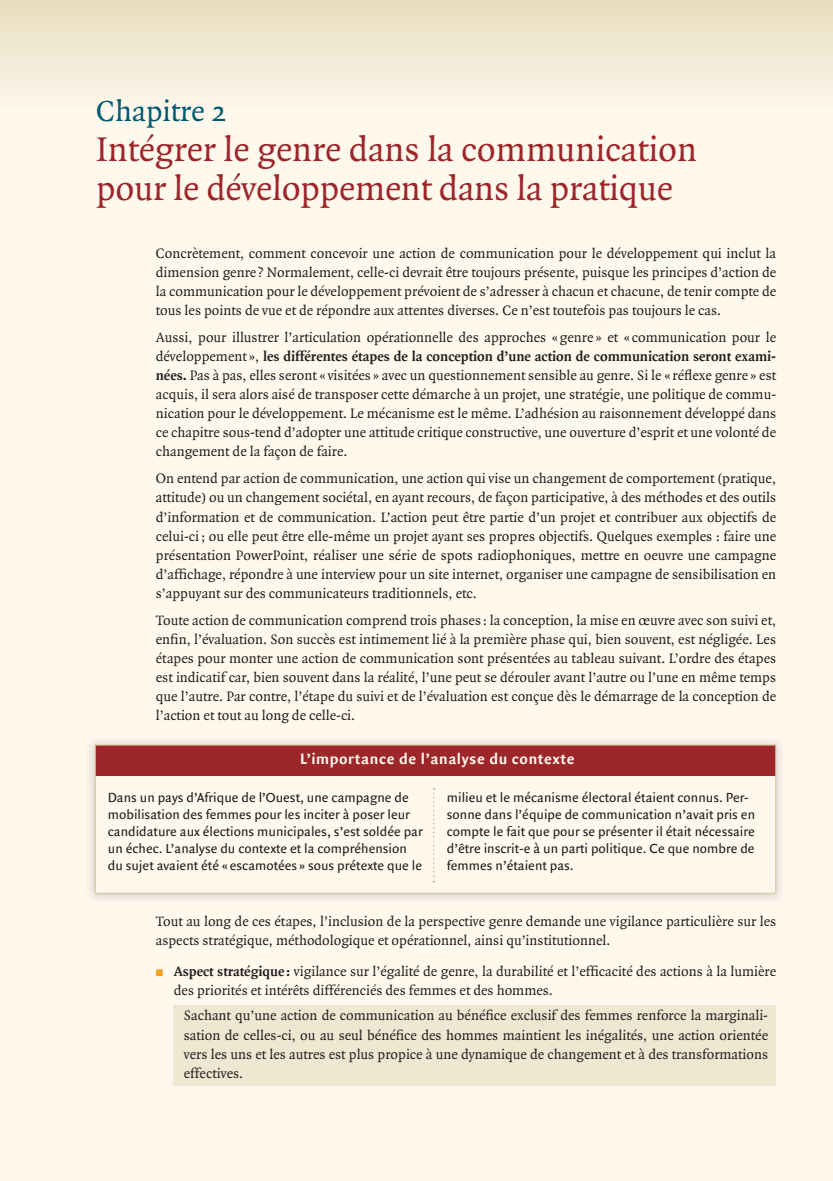
<style>
.page{position:relative;width:833px;height:1181px;background:#fff}
.page>*{position:absolute;margin:0;border:0;box-sizing:border-box;transform-origin:0 0}
.t1{font:36.75px/39.5px "Quadraat";color:#9c262a}
.t2{font:31.05px "Quadraat";color:#005b71}
.t3{font:700 16.05px "Quadraat Sans";letter-spacing:.035em;color:#fff8ed}
.t4{font:14.7px/19px "Quadraat";color:#231f20;text-align:justify}
.t5{font:14.1px/17px "Quadraat Sans";color:#231f20}
.s1{font-weight:700}
.s2{color:#f59f1a}
</style>
<div class="page">
<div style="left:0;top:31px;width:833px;height:1149px;background:#fff8ed"></div>
<div style="left:0;top:0;width:833px;height:112px;background:linear-gradient(to bottom,#e7ddbd,#fdf6eb)"></div>
<div style="left:173px;top:1004px;width:603px;height:81px;background:#eee7d1"></div>
<img style="left:90px;top:741px;width:691px;height:158px">
<div style="left:95px;top:745px;width:680px;height:31px;background:#9c262a"></div>
<div style="left:95px;top:776px;width:680px;height:117px;background:#fff8ed"></div>
<hr style="left:95px;top:744px;width:681px;height:1px;background:#d4c39a">
<hr style="left:95px;top:745px;width:1px;height:31px;background:#d4c39a">
<hr style="left:775px;top:745px;width:1px;height:31px;background:#d4c39a">
<hr style="left:95px;top:776px;width:1px;height:116px;background:#d4c39a">
<hr style="left:775px;top:776px;width:1px;height:116px;background:#d4c39a">
<hr style="left:95px;top:892px;width:681px;height:1px;background:#d4c39a">
<svg style="left:433px;top:788px;width:2px;height:94px"></svg>
<h2 class="t2" style="left:96px;top:99px;width:132px">Chapitre 2</h2>
<h1 class="t1" style="left:96px;top:132px;width:602px">Intégrer le genre dans la communication pour le développement dans la pratique</h1>
<p class="t4" style="left:156px;top:244px;width:622px">Concrètement, comment concevoir une action de communication pour le développement qui inclut la dimension genre ? Normalement, celle-ci devrait être toujours présente, puisque les principes d’action de la communication pour le développement prévoient de s’adresser à chacun et chacune, de tenir compte de tous les points de vue et de répondre aux attentes diverses. Ce n’est toutefois pas toujours le cas.</p>
<p class="t4" style="left:156px;top:329px;width:622px">Aussi, pour illustrer l’articulation opérationnelle des approches « genre » et « communication pour le développement », <span class="s1">les différentes étapes de la conception d’une action de communication seront exami&shy;nées.</span> Pas à pas, elles seront « visitées » avec un questionnement sensible au genre. Si le « réflexe genre » est acquis, il sera alors aisé de transposer cette démarche à un projet, une stratégie, une politique de commu&shy;nication pour le développement. Le mécanisme est le même. L’adhésion au raisonnement développé dans ce chapitre sous-tend d’adopter une attitude critique constructive, une ouverture d’esprit et une volonté de changement de la façon de faire.</p>
<p class="t4" style="left:156px;top:470px;width:622px">On entend par action de communication, une action qui vise un changement de comportement (pratique, attitude) ou un changement sociétal, en ayant recours, de façon participative, à des méthodes et des outils d’information et de communication. L’action peut être partie d’un projet et contribuer aux objectifs de celui-ci ; ou elle peut être elle-même un projet ayant ses propres objectifs. Quelques exemples : faire une présentation PowerPoint, réaliser une série de spots radiophoniques, mettre en oeuvre une campagne d’affichage, répondre à une interview pour un site internet, organiser une campagne de sensibilisation en s’appuyant sur des communicateurs traditionnels, etc.</p>
<p class="t4" style="left:156px;top:611px;width:622px">Toute action de communication comprend trois phases : la conception, la mise en œuvre avec son suivi et, enfin, l’évaluation. Son succès est intimement lié à la première phase qui, bien souvent, est négligée. Les étapes pour monter une action de communication sont présentées au tableau suivant. L’ordre des étapes est indicatif car, bien souvent dans la réalité, l’une peut se dérouler avant l’autre ou l’une en même temps que l’autre. Par contre, l’étape du suivi et de l’évaluation est conçue dès le démarrage de la conception de l’action et tout au long de celle-ci.</p>
<p class="t3" style="left:300px;top:753px;width:276px">L’importance de l’analyse du contexte</p>
<p class="t5" style="left:108px;top:790px;width:316px">Dans un pays d’Afrique de l’Ouest, une campagne de mobilisation des femmes pour les inciter à poser leur candidature aux élections municipales, s’est soldée par un échec. L’analyse du contexte et la compréhension du sujet avaient été « escamotées » sous prétexte que le</p>
<p class="t5" style="left:447px;top:790px;width:310px">milieu et le mécanisme électoral étaient connus. Per&shy;sonne dans l’équipe de communication n’avait pris en compte le fait que pour se présenter il était nécessaire d’être inscrit-e à un parti politique. Ce que nombre de femmes n’étaient pas.</p>
<p class="t4" style="left:156px;top:912px;width:622px">Tout au long de ces étapes, l’inclusion de la perspective genre demande une vigilance particulière sur les aspects stratégique, méthodologique et opérationnel, ainsi qu’institutionnel.</p>
<p class="t4" style="left:174px;top:963px;width:604px;text-indent:-18px"><span class="s2">π</span> <span class="s1">Aspect stratégique :</span> vigilance sur l’égalité de genre, la durabilité et l’efficacité des actions à la lumière des priorités et intérêts différenciés des femmes et des hommes.</p>
<p class="t4" style="left:184px;top:1007px;width:586px">Sachant qu’une action de communication au bénéfice exclusif des femmes renforce la marginali&shy;sation de celles-ci, ou au seul bénéfice des hommes maintient les inégalités, une action orientée vers les uns et les autres est plus propice à une dynamique de changement et à des transformations effectives.</p>
</div>
